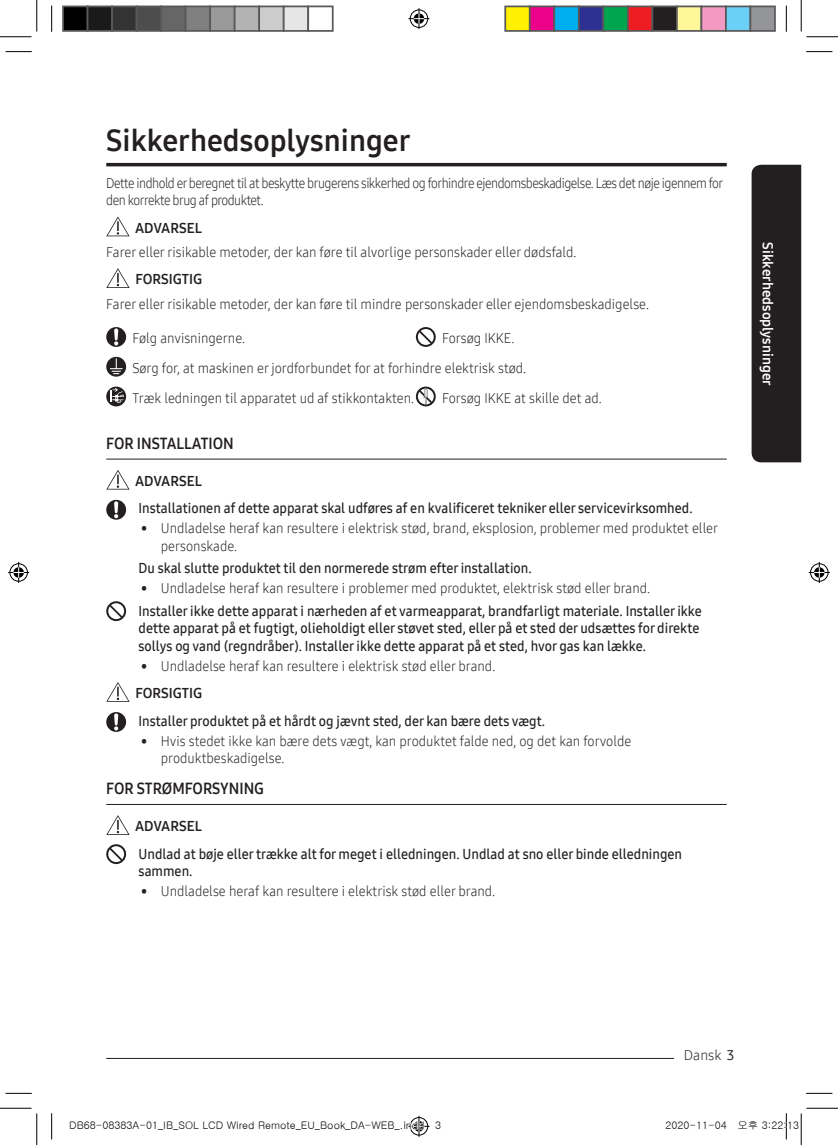
<style>
.page{position:relative;width:838px;height:1145px;background:#fff}
.page>*{position:absolute;margin:0;border:0;box-sizing:border-box;transform-origin:0 0}
.t1{font:29.75px "Samsung One 700";color:#231f20}
.t2{font:15.75px "Samsung One 700";color:#231f20;scale:.95 1}
.t3{font:14px/29.8px "Samsung One 300";color:#231f20;scale:.95 1}
.t4{font:14px/17.5px "Samsung One 600";color:#231f20;scale:.95 1}
.t5{font:14px/17.5px "Samsung One 300";letter-spacing:-.04em;color:#231f20;scale:.9 1}
.t6{font:14px "Samsung One 700";color:#231f20}
.t7{font:14px "Samsung One 700";color:#fff}
.t8{font:14px "Samsung One 300";color:#231f20}
.t9{font:10.5px "Gulim";color:#000}
.s1{font-family:"Samsung One 500"}
</style>
<div class="page">
<hr style="left:106px;top:163px;width:620px;height:3px;background:#231f20">
<hr style="left:106px;top:1058px;width:591px;height:1px;background:#231f20">
<div style="left:674px;top:1053px;width:47px;height:7px;background:#fff"></div>
<div style="left:751px;top:165px;width:50px;height:297px;background:#231f20"></div>
<hr style="left:106px;top:459px;width:620px;height:1px;background:#231f20">
<hr style="left:106px;top:804px;width:620px;height:1px;background:#231f20">
<svg style="left:106px;top:216px;width:24px;height:20px"></svg>
<svg style="left:106px;top:268px;width:24px;height:20px"></svg>
<div style="left:106px;top:327px;width:20px;height:20px;background:#231f20;border-radius:50%"></div>
<svg style="left:114px;top:328px;width:4px;height:17px"></svg>
<svg style="left:416px;top:327px;width:19px;height:20px"></svg>
<svg style="left:106px;top:357px;width:20px;height:20px"></svg>
<svg style="left:106px;top:387px;width:20px;height:19px"></svg>
<svg style="left:110px;top:388px;width:14px;height:15px"></svg>
<svg style="left:416px;top:387px;width:19px;height:19px"></svg>
<svg style="left:106px;top:470px;width:24px;height:20px"></svg>
<svg style="left:106px;top:682px;width:24px;height:20px"></svg>
<svg style="left:106px;top:815px;width:24px;height:20px"></svg>
<div style="left:106px;top:500px;width:20px;height:20px;background:#231f20;border-radius:50%"></div>
<svg style="left:114px;top:501px;width:4px;height:17px"></svg>
<svg style="left:106px;top:601px;width:20px;height:20px"></svg>
<div style="left:106px;top:712px;width:20px;height:20px;background:#231f20;border-radius:50%"></div>
<svg style="left:114px;top:713px;width:4px;height:17px"></svg>
<svg style="left:106px;top:844px;width:20px;height:20px"></svg>
<svg style="left:6px;top:51px;width:26px;height:1px"></svg>
<svg style="left:806px;top:51px;width:26px;height:1px"></svg>
<svg style="left:6px;top:1093px;width:26px;height:1px"></svg>
<svg style="left:806px;top:1093px;width:26px;height:1px"></svg>
<svg style="left:51px;top:6px;width:1px;height:26px"></svg>
<svg style="left:51px;top:1113px;width:1px;height:26px"></svg>
<svg style="left:786px;top:6px;width:1px;height:26px"></svg>
<hr style="left:0;top:36px;width:32px;height:1px;background:#000">
<hr style="left:806px;top:36px;width:31px;height:1px;background:#000">
<hr style="left:0;top:1108px;width:32px;height:1px;background:#000">
<hr style="left:806px;top:1108px;width:31px;height:1px;background:#000">
<hr style="left:36px;top:0;width:1px;height:31px;background:#000">
<hr style="left:36px;top:1113px;width:1px;height:32px;background:#000">
<hr style="left:800px;top:0;width:1px;height:31px;background:#000">
<hr style="left:800px;top:1113px;width:1px;height:32px;background:#000">
<svg style="left:408px;top:8px;width:21px;height:21px"></svg>
<svg style="left:8px;top:562px;width:21px;height:21px"></svg>
<svg style="left:808px;top:562px;width:21px;height:21px"></svg>
<div style="left:63px;top:6px;width:25px;height:25px;background:#000"></div>
<div style="left:62px;top:6px;width:26px;height:26px;border:2px solid #595959"></div>
<div style="left:88px;top:6px;width:24px;height:25px;background:#1a1a1a"></div>
<div style="left:87px;top:6px;width:26px;height:26px;border:2px solid #595959"></div>
<div style="left:112px;top:6px;width:25px;height:25px;background:#333"></div>
<div style="left:111px;top:6px;width:26px;height:26px;border:2px solid #595959"></div>
<div style="left:137px;top:6px;width:24px;height:25px;background:#4d4d4d"></div>
<div style="left:136px;top:6px;width:26px;height:26px;border:2px solid #595959"></div>
<div style="left:161px;top:6px;width:25px;height:25px;background:#666"></div>
<div style="left:160px;top:6px;width:26px;height:26px;border:2px solid #595959"></div>
<div style="left:186px;top:6px;width:24px;height:25px;background:#808080"></div>
<div style="left:185px;top:6px;width:26px;height:26px;border:2px solid #595959"></div>
<div style="left:210px;top:6px;width:25px;height:25px;background:#999"></div>
<div style="left:209px;top:6px;width:26px;height:26px;border:2px solid #595959"></div>
<div style="left:235px;top:6px;width:24px;height:25px;background:#b3b3b3"></div>
<div style="left:234px;top:6px;width:26px;height:26px;border:2px solid #595959"></div>
<div style="left:259px;top:6px;width:25px;height:25px;background:#ccc"></div>
<div style="left:258px;top:6px;width:26px;height:26px;border:2px solid #595959"></div>
<div style="left:284px;top:6px;width:24px;height:25px;background:#e6e6e6"></div>
<div style="left:283px;top:6px;width:26px;height:26px;border:2px solid #595959"></div>
<div style="left:307px;top:6px;width:26px;height:26px;border:2px solid #595959"></div>
<div style="left:505px;top:6px;width:24px;height:25px;background:#fff101"></div>
<div style="left:504px;top:6px;width:26px;height:26px;border:2px solid #595959"></div>
<div style="left:529px;top:6px;width:25px;height:25px;background:#ed028c"></div>
<div style="left:529px;top:6px;width:26px;height:26px;border:2px solid #595959"></div>
<div style="left:554px;top:6px;width:24px;height:25px;background:#00aeef"></div>
<div style="left:553px;top:6px;width:26px;height:26px;border:2px solid #595959"></div>
<div style="left:578px;top:6px;width:25px;height:25px;background:#2e3092"></div>
<div style="left:578px;top:6px;width:26px;height:26px;border:2px solid #595959"></div>
<div style="left:603px;top:6px;width:24px;height:25px;background:#00a54f"></div>
<div style="left:602px;top:6px;width:26px;height:26px;border:2px solid #595959"></div>
<div style="left:627px;top:6px;width:25px;height:25px;background:#ee1d23"></div>
<div style="left:627px;top:6px;width:26px;height:26px;border:2px solid #595959"></div>
<div style="left:652px;top:6px;width:24px;height:25px;background:#231f20"></div>
<div style="left:651px;top:6px;width:26px;height:26px;border:2px solid #595959"></div>
<div style="left:676px;top:6px;width:25px;height:25px;background:#fff79a"></div>
<div style="left:676px;top:6px;width:26px;height:26px;border:2px solid #595959"></div>
<div style="left:701px;top:6px;width:24px;height:25px;background:#f499c2"></div>
<div style="left:700px;top:6px;width:26px;height:26px;border:2px solid #595959"></div>
<div style="left:725px;top:6px;width:25px;height:25px;background:#6bcff6"></div>
<div style="left:725px;top:6px;width:26px;height:26px;border:2px solid #595959"></div>
<div style="left:750px;top:6px;width:24px;height:25px;background:#939598"></div>
<div style="left:749px;top:6px;width:26px;height:26px;border:2px solid #595959"></div>
<svg style="left:408px;top:1116px;width:21px;height:21px"></svg>
<svg style="left:785px;top:1113px;width:2px;height:26px"></svg>
<h1 class="t1" style="left:106px;top:121px;width:306px">Sikkerhedsoplysninger</h1>
<p class="t5" style="left:106px;top:174px;width:687px">Dette indhold er beregnet til at beskytte brugerens sikkerhed og forhindre ejendomsbeskadigelse. Læs det nøje igennem for den korrekte brug af produktet.</p>
<p class="t6" style="left:135px;top:219px;width:68px">ADVARSEL</p>
<p class="t3" style="left:106px;top:237px;width:496px">Farer eller risikable metoder, der kan føre til alvorlige personskader eller dødsfald.</p>
<p class="t6" style="left:135px;top:270px;width:68px">FORSIGTIG</p>
<p class="t3" style="left:106px;top:289px;width:572px">Farer eller risikable metoder, der kan føre til mindre personskader eller ejendomsbeskadigelse.</p>
<p class="t3" style="left:132px;top:323px;width:120px">Følg anvisningerne.</p>
<p class="t3" style="left:132px;top:323px;width:416px;text-indent:309px">Forsøg IKKE.<br>Sørg for, at maskinen er jordforbundet for at forhindre elektrisk stød.<br>Træk ledningen til apparatet ud af stikkontakten.</p>
<p class="t3" style="left:442px;top:383px;width:170px">Forsøg IKKE at skille det ad.</p>
<p class="t2" style="left:106px;top:433px;width:136px">FOR INSTALLATION</p>
<p class="t6" style="left:135px;top:472px;width:68px">ADVARSEL</p>
<p class="t4" style="left:138px;top:500px;width:584px">Installationen af dette apparat skal udføres af en kvalificeret tekniker eller servicevirksomhed.</p>
<p class="t3" style="left:161px;top:520px;width:588px;line-height:17.5px;text-indent:-20px">• Undladelse heraf kan resultere i elektrisk stød, brand, eksplosion, problemer med produktet eller personskade.</p>
<p class="t4" style="left:138px;top:560px;width:415px">Du skal slutte produktet til den normerede strøm efter installation.</p>
<p class="t3" style="left:141px;top:573px;width:537px">• Undladelse heraf kan resultere i problemer med produktet, elektrisk stød eller brand.</p>
<p class="t4" style="left:138px;top:602px;width:594px">Installer ikke dette apparat i nærheden af et varmeapparat, brandfarligt materiale. Installer ikke dette apparat på et fugtigt, olieholdigt eller støvet sted, eller på et sted der udsættes for direkte sollys og vand (regndråber). Installer ikke dette apparat på et sted, hvor gas kan lække.</p>
<p class="t3" style="left:141px;top:651px;width:374px">• Undladelse heraf kan resultere i elektrisk stød eller brand.</p>
<p class="t6" style="left:135px;top:684px;width:68px">FORSIGTIG</p>
<p class="t4" style="left:138px;top:712px;width:429px">Installer produktet på et hårdt og jævnt sted, der kan bære dets vægt.</p>
<p class="t3" style="left:161px;top:732px;width:496px;line-height:17.5px;text-indent:-20px">• Hvis stedet ikke kan bære dets vægt, kan produktet falde ned, og det kan forvolde produktbeskadigelse.</p>
<p class="t2" style="left:106px;top:778px;width:167px">FOR STRØMFORSYNING</p>
<p class="t6" style="left:135px;top:817px;width:68px">ADVARSEL</p>
<p class="t4" style="left:138px;top:845px;width:573px">Undlad at bøje eller trække alt for meget i elledningen. Undlad at sno eller binde elledningen sammen.</p>
<p class="t3" style="left:141px;top:876px;width:374px">• Undladelse heraf kan resultere i elektrisk stød eller brand.</p>
<p class="t7" style="left:777px;top:242px;width:145px;rotate:90deg">Sikkerhedsoplysninger</p>
<p class="t8" style="left:684px;top:1046px;width:52px">Dansk <span class="s1">3</span></p>
<p class="t9" style="left:69px;top:1120px;width:373px">DB68-08383A-01_IB_SOL LCD Wired Remote_EU_Book_DA-WEB_.indd 3</p>
<p class="t9" style="left:665px;top:1120px;width:135px">2020-11-04 오후 3:22:13</p>
</div>
